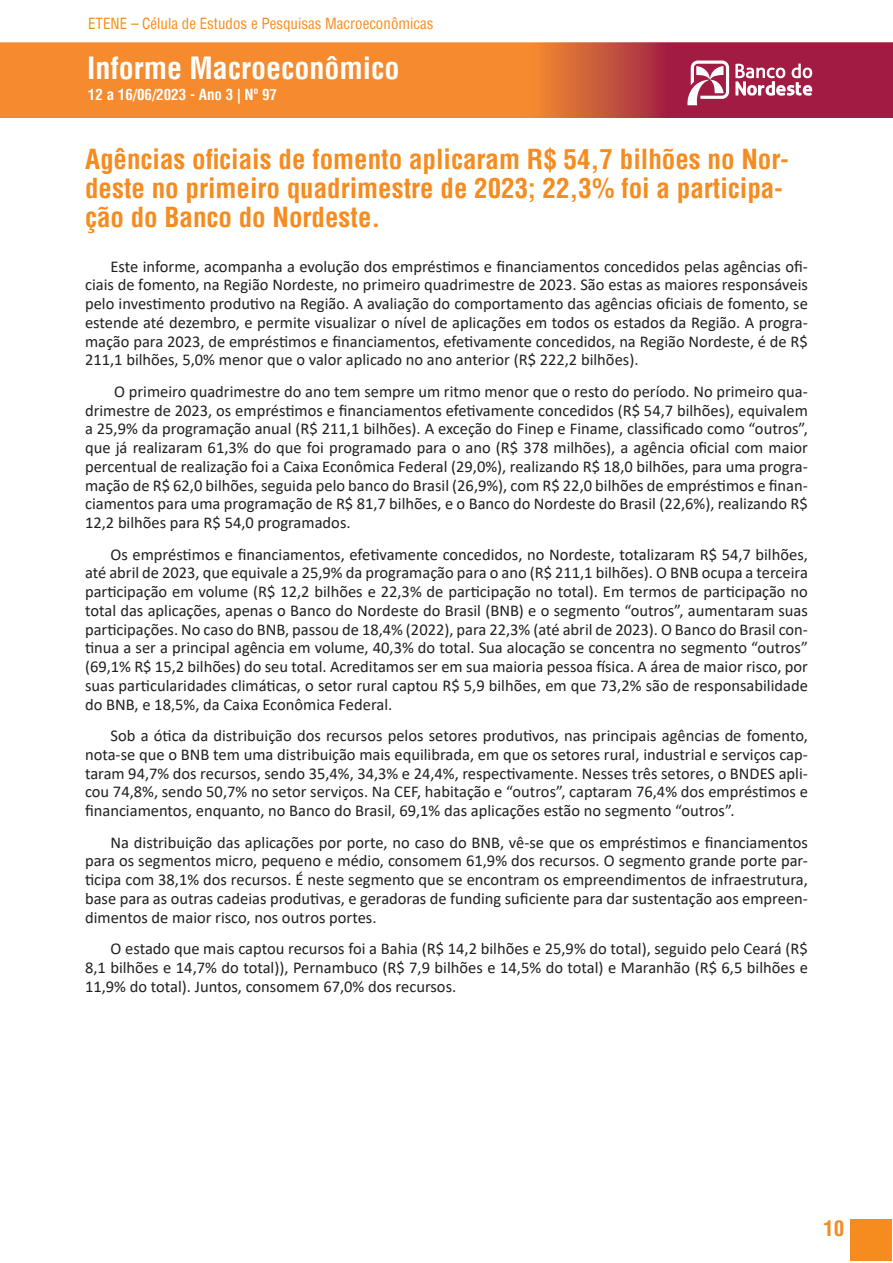
<style>
.page{position:relative;width:893px;height:1263px;background:#fff}
.page>*{position:absolute;margin:0;border:0;box-sizing:border-box;transform-origin:0 0}
.t1{font:700 condensed 30px "Helvetica";color:#fff}
.MS_Tit_1{font:700 condensed 27px/29.1px "Helvetica";color:#f68b1f}
.t2{font:700 condensed 21px "Helvetica";color:#f68b1f}
.MS_Corpo{font:16.5px/18.8px "Calibri";color:#231f20;text-align:justify}
.t3{font:condensed 15px "Helvetica";color:#f68b1f}
.t4{font:700 condensed 15px "Helvetica";color:#fff}
</style>
<div class="page">
<img style="left:0;top:43px;width:893px;height:75px">
<svg style="left:686px;top:61px;width:43px;height:44px"></svg>
<svg style="left:735px;top:64px;width:77px;height:32px"></svg>
<div style="left:850px;top:1219px;width:42px;height:41px;background:#f68b1f"></div>
<p class="t3" style="left:88px;top:14px;width:347px">ETENE – Célula de Estudos e Pesquisas Macroeconômicas</p>
<h1 class="t1" style="left:87px;top:49px;width:314px">Informe Macroeconômico</h1>
<p class="t4" style="left:88px;top:86px;width:191px">12 a 16/06/2023 - Ano 3 | Nº 97</p>
<p class="MS_Tit_1" style="left:85px;top:145px;width:706px">Agências oficiais de fomento aplicaram R$ 54,7 bilhões no Nor&shy;deste no primeiro quadrimestre de 2023; 22,3% foi a participa&shy;ção do Banco do Nordeste.</p>
<p class="MS_Corpo" style="left:85px;top:256px;width:724px;text-indent:26px">Este informe, acompanha a evolução dos empréstimos e financiamentos concedidos pelas agências ofi&shy;ciais de fomento, na Região Nordeste, no primeiro quadrimestre de 2023. São estas as maiores responsáveis pelo investimento produtivo na Região. A avaliação do comportamento das agências oficiais de fomento, se estende até dezembro, e permite visualizar o nível de aplicações em todos os estados da Região. A progra&shy;mação para 2023, de empréstimos e financiamentos, efetivamente concedidos, na Região Nordeste, é de R$ 211,1 bilhões, 5,0% menor que o valor aplicado no ano anterior (R$ 222,2 bilhões).</p>
<p class="MS_Corpo" style="left:85px;top:382px;width:724px;text-indent:29px">O primeiro quadrimestre do ano tem sempre um ritmo menor que o resto do período. No primeiro qua&shy;drimestre de 2023, os empréstimos e financiamentos efetivamente concedidos (R$ 54,7 bilhões), equivalem a 25,9% da programação anual (R$ 211,1 bilhões). A exceção do Finep e Finame, classificado como “outros”, que já realizaram 61,3% do que foi programado para o ano (R$ 378 milhões), a agência oficial com maior percentual de realização foi a Caixa Econômica Federal (29,0%), realizando R$ 18,0 bilhões, para uma progra&shy;mação de R$ 62,0 bilhões, seguida pelo banco do Brasil (26,9%), com R$ 22,0 bilhões de empréstimos e finan&shy;ciamentos para uma programação de R$ 81,7 bilhões, e o Banco do Nordeste do Brasil (22,6%), realizando R$ 12,2 bilhões para R$ 54,0 programados.</p>
<p class="MS_Corpo" style="left:85px;top:544px;width:724px;text-indent:26px">Os empréstimos e financiamentos, efetivamente concedidos, no Nordeste, totalizaram R$ 54,7 bilhões, até abril de 2023, que equivale a 25,9% da programação para o ano (R$ 211,1 bilhões). O BNB ocupa a terceira participação em volume (R$ 12,2 bilhões e 22,3% de participação no total). Em termos de participação no total das aplicações, apenas o Banco do Nordeste do Brasil (BNB) e o segmento “outros”, aumentaram suas participações. No caso do BNB, passou de 18,4% (2022), para 22,3% (até abril de 2023). O Banco do Brasil con&shy;tinua a ser a principal agência em volume, 40,3% do total. Sua alocação se concentra no segmento “outros” (69,1% R$ 15,2 bilhões) do seu total. Acreditamos ser em sua maioria pessoa física. A área de maior risco, por suas particularidades climáticas, o setor rural captou R$ 5,9 bilhões, em que 73,2% são de responsabilidade do BNB, e 18,5%, da Caixa Econômica Federal.</p>
<p class="MS_Corpo" style="left:85px;top:726px;width:724px;text-indent:26px">Sob a ótica da distribuição dos recursos pelos setores produtivos, nas principais agências de fomento, nota-se que o BNB tem uma distribuição mais equilibrada, em que os setores rural, industrial e serviços cap&shy;taram 94,7% dos recursos, sendo 35,4%, 34,3% e 24,4%, respectivamente. Nesses três setores, o BNDES apli&shy;cou 74,8%, sendo 50,7% no setor serviços. Na CEF, habitação e “outros”, captaram 76,4% dos empréstimos e financiamentos, enquanto, no Banco do Brasil, 69,1% das aplicações estão no segmento “outros”.</p>
<p class="MS_Corpo" style="left:85px;top:832px;width:724px;text-indent:26px">Na distribuição das aplicações por porte, no caso do BNB, vê-se que os empréstimos e financiamentos para os segmentos micro, pequeno e médio, consomem 61,9% dos recursos. O segmento grande porte par&shy;ticipa com 38,1% dos recursos. É neste segmento que se encontram os empreendimentos de infraestrutura, base para as outras cadeias produtivas, e geradoras de funding suficiente para dar sustentação aos empreen&shy;dimentos de maior risco, nos outros portes.</p>
<p class="MS_Corpo" style="left:85px;top:939px;width:724px;text-indent:26px">O estado que mais captou recursos foi a Bahia (R$ 14,2 bilhões e 25,9% do total), seguido pelo Ceará (R$ 8,1 bilhões e 14,7% do total)), Pernambuco (R$ 7,9 bilhões e 14,5% do total) e Maranhão (R$ 6,5 bilhões e 11,9% do total). Juntos, consomem 67,0% dos recursos.</p>
<p class="t2" style="left:823px;top:1215px;width:22px">10</p>
</div>
